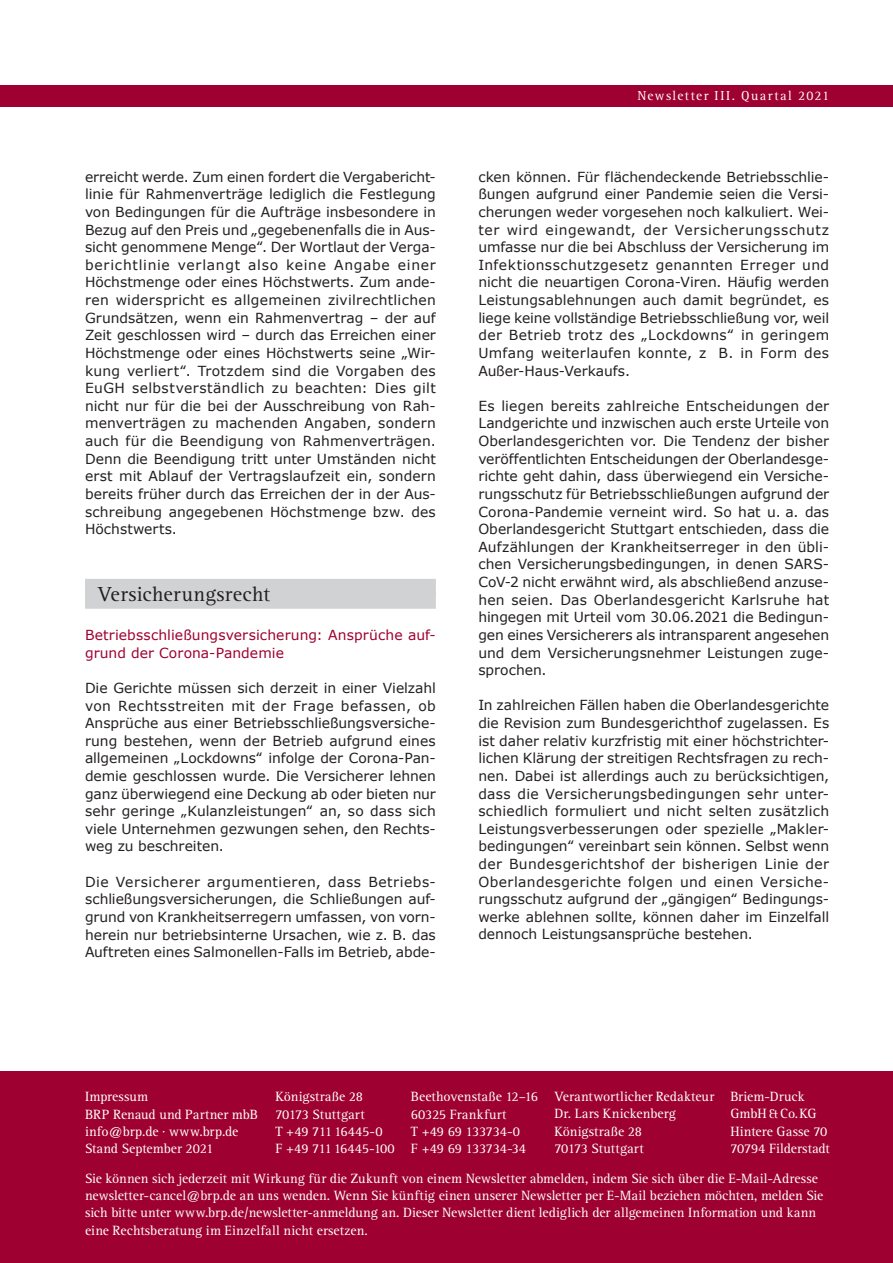
<style>
.page{position:relative;width:893px;height:1263px;background:#fff}
.page>*{position:absolute;margin:0;border:0;box-sizing:border-box;transform-origin:0 0}
.t1{font:21px "Rotis Serif";letter-spacing:.015em;color:#231f20}
.t2{font:13.8px/17.5px "Verdana";color:#231f20;text-align:justify}
.t3{font:13.8px/17.2px "Rotis Serif";color:#fff}
.t4{font:13.8px/17.5px "Verdana";letter-spacing:.005em;color:#9e0131}
.t5{font:13.5px "Rotis Serif";letter-spacing:.105em;color:#fff}
</style>
<div class="page">
<div style="left:85px;top:579px;width:351px;height:16px;background:#d1d2d4"></div>
<div style="left:85px;top:591px;width:351px;height:18px;background:#d1d2d4"></div>
<div style="left:0;top:85px;width:893px;height:21px;background:#9e0131"></div>
<div style="left:0;top:1071px;width:893px;height:192px;background:#9e0131"></div>
<p class="t2" style="left:85px;top:168px;width:352px">erreicht werde. Zum einen fordert die Vergabericht&shy;linie für Rahmenverträge lediglich die Festlegung von Bedingungen für die Aufträge insbesondere in Bezug auf den Preis und „gegebenenfalls die in Aus&shy;sicht genommene Menge‟. Der Wortlaut der Verga&shy;berichtlinie verlangt also keine Angabe einer Höchstmenge oder eines Höchstwerts. Zum ande&shy;ren widerspricht es allgemeinen zivilrechtlichen Grundsätzen, wenn ein Rahmenvertrag – der auf Zeit geschlossen wird – durch das Erreichen einer Höchstmenge oder eines Höchstwerts seine „Wir&shy;kung verliert‟. Trotzdem sind die Vorgaben des EuGH selbstverständlich zu beachten: Dies gilt nicht nur für die bei der Ausschreibung von Rah&shy;menverträgen zu machenden Angaben, sondern auch für die Beendigung von Rahmenverträgen.<br>Denn die Beendigung tritt unter Umständen nicht erst mit Ablauf der Vertragslaufzeit ein, sondern bereits früher durch das Erreichen der in der Aus&shy;schreibung angegebenen Höchstmenge bzw. des Höchstwerts.</p>
<h1 class="t1" style="left:98px;top:582px;width:174px">Versicherungsrecht</h1>
<p class="t4" style="left:85px;top:626px;width:352px">Betriebsschließungsversicherung: Ansprüche auf&shy;grund der Corona-Pandemie</p>
<p class="t2" style="left:85px;top:679px;width:352px">Die Gerichte müssen sich derzeit in einer Vielzahl von Rechtsstreiten mit der Frage befassen, ob Ansprüche aus einer Betriebsschließungsversiche&shy;rung bestehen, wenn der Betrieb aufgrund eines allgemeinen „Lockdowns‟ infolge der Corona-Pan&shy;demie geschlossen wurde. Die Versicherer lehnen ganz überwiegend eine Deckung ab oder bieten nur sehr geringe „Kulanzleistungen‟ an, so dass sich viele Unternehmen gezwungen sehen, den Rechts&shy;weg zu beschreiten.</p>
<p class="t2" style="left:85px;top:873px;width:352px">Die Versicherer argumentieren, dass Betriebs&shy;schließungsversicherungen, die Schließungen auf&shy;grund von Krankheitserregern umfassen, von vorn&shy;herein nur betriebsinterne Ursachen, wie z. B. das Auftreten eines Salmonellen-Falls im Betrieb, abde-</p>
<p class="t5" style="left:637px;top:87px;width:193px">Newsletter III. Quartal 2021</p>
<p class="t2" style="left:478px;top:168px;width:352px">cken können. Für flächendeckende Betriebsschlie&shy;ßungen aufgrund einer Pandemie seien die Versi&shy;cherungen weder vorgesehen noch kalkuliert. Wei&shy;ter wird eingewandt, der Versicherungsschutz umfasse nur die bei Abschluss der Versicherung im Infektionsschutzgesetz genannten Erreger und nicht die neuartigen Corona-Viren. Häufig werden Leistungsablehnungen auch damit begründet, es liege keine vollständige Betriebsschließung vor, weil der Betrieb trotz des „Lockdowns‟ in geringem Umfang weiterlaufen konnte, z B. in Form des Außer-Haus-Verkaufs.</p>
<p class="t2" style="left:478px;top:397px;width:352px">Es liegen bereits zahlreiche Entscheidungen der Landgerichte und inzwischen auch erste Urteile von Oberlandesgerichten vor. Die Tendenz der bisher veröffentlichten Entscheidungen der Oberlandesge&shy;richte geht dahin, dass überwiegend ein Versiche&shy;rungsschutz für Betriebsschließungen aufgrund der Corona-Pandemie verneint wird. So hat u. a. das Oberlandesgericht Stuttgart entschieden, dass die Aufzählungen der Krankheitserreger in den übli&shy;chen Versicherungsbedingungen, in denen SARS-CoV-2 nicht erwähnt wird, als abschließend anzuse&shy;hen seien. Das Oberlandesgericht Karlsruhe hat hingegen mit Urteil vom 30.06.2021 die Bedingun&shy;gen eines Versicherers als intransparent angesehen und dem Versicherungsnehmer Leistungen zuge&shy;sprochen.</p>
<p class="t2" style="left:478px;top:697px;width:352px;text-align:left">In zahlreichen Fällen haben die Oberlandesgerichte die Revision zum Bundesgerichthof zugelassen. Es ist daher relativ kurzfristig mit einer höchstrichter&shy;lichen Klärung der streitigen Rechtsfragen zu rech&shy;nen. Dabei ist allerdings auch zu berücksichtigen, dass die Versicherungsbedingungen sehr unter&shy;schiedlich formuliert und nicht selten zusätzlich Leistungsverbesserungen oder spezielle „Makler&shy;bedingungen‟ vereinbart sein können. Selbst wenn der Bundesgerichtshof der bisherigen Linie der Oberlandesgerichte folgen und einen Versiche&shy;rungsschutz aufgrund der „gängigen‟ Bedingungs&shy;werke ablehnen sollte, können daher im Einzelfall dennoch Leistungsansprüche bestehen.</p>
<p class="t3" style="left:85px;top:1088px;width:175px">Impressum<br>BRP Renaud und Partner mbB info@brp.de · www.brp.de<br>Stand September 2021</p>
<p class="t3" style="left:275px;top:1088px;width:121px">Königstraße 28<br>70173 Stuttgart<br>T +49 711 16445-0<br>F +49 711 16445-100</p>
<p class="t3" style="left:411px;top:1088px;width:129px">Beethovenstaße 12–16<br>60325 Frankfurt<br>T +49 69 133734-0<br>F +49 69 133734-34</p>
<p class="t3" style="left:554px;top:1088px;width:161px">Verantwortlicher Redakteur<br>Dr. Lars Knickenberg<br>Königstraße 28<br>70173 Stuttgart</p>
<p class="t3" style="left:730px;top:1088px;width:101px">Briem-Druck<br>GmbH&amp;Co.KG<br>Hintere Gasse 70<br>70794 Filderstadt</p>
<p class="t3" style="left:85px;top:1170px;width:740px">Sie können sich jederzeit mit Wirkung für die Zukunft von einem Newsletter abmelden, indem Sie sich über die E-Mail-Adresse newsletter-cancel@brp.de an uns wenden. Wenn Sie künftig einen unserer Newsletter per E-Mail beziehen möchten, melden Sie sich bitte unter www.brp.de/newsletter-anmeldung an. Dieser Newsletter dient lediglich der allgemeinen Information und kann eine Rechtsberatung im Einzelfall nicht ersetzen.</p>
</div>
